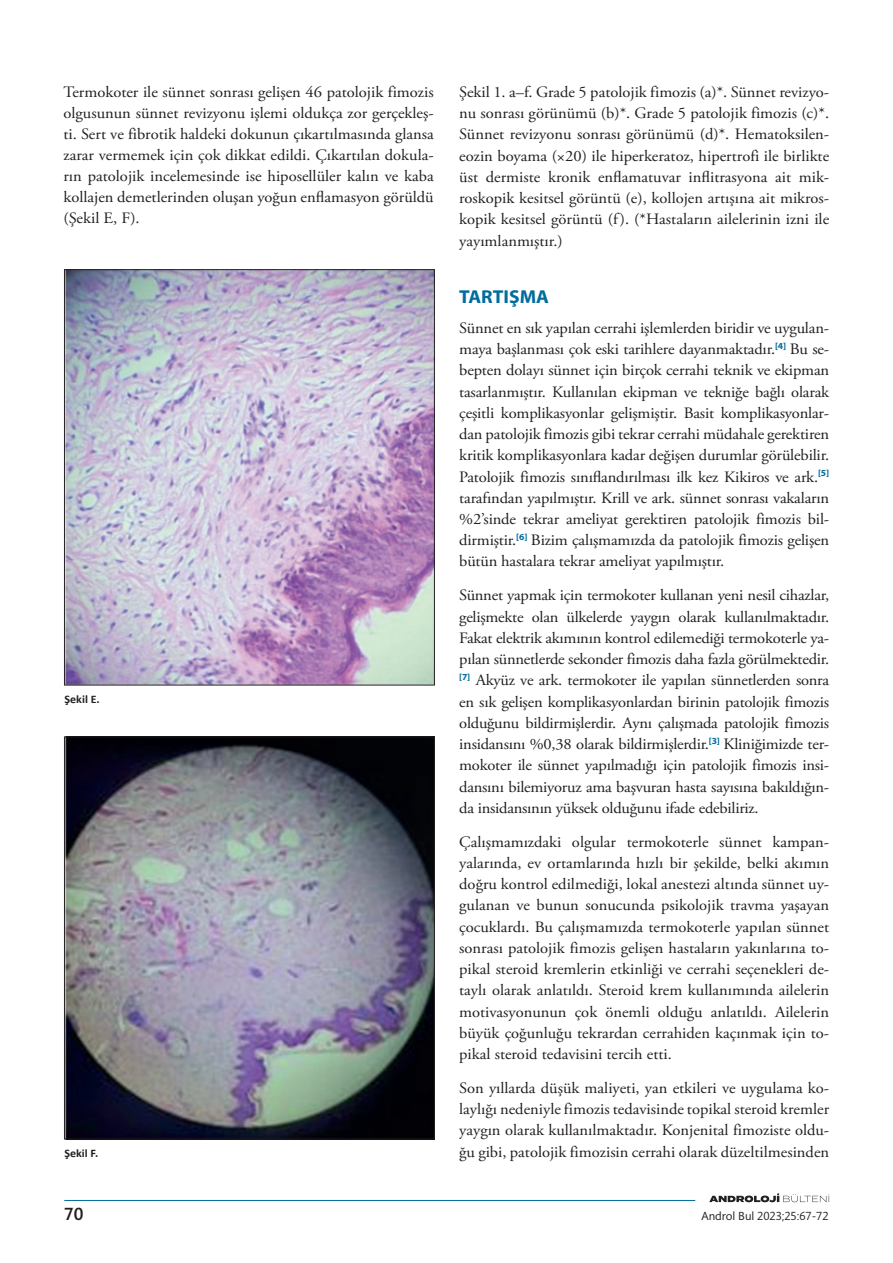
<style>
.page{position:relative;width:893px;height:1263px;background:#fff}
.page>*{position:absolute;margin:0;border:0;box-sizing:border-box;transform-origin:0 0}
.t1{font:700 18.75px "Myriad Pro";color:#006c9d;scale:1.04 1}
.t2{font:500 18px "Mundo Sans Std";color:#231f20}
.t3{font:15.9px/21.3px "Adobe Garamond Pro";color:#231f20;text-align:justify;scale:1.04 1}
.t4{font:12px "Mundo Sans Std";color:#231f20}
.t5{font:700 11.55px "Calibri";color:#231f20;scale:1.04 1}
</style>
<div class="page">
<hr style="left:64px;top:1200px;width:631px;height:1px;background:#006c9d">
<svg style="left:709px;top:1193px;width:120px;height:9px"></svg>
<img style="left:66px;top:271px;width:367px;height:412px">
<div style="left:64px;top:269px;width:371px;height:416px;border:1px solid #231f20"></div>
<img style="left:66px;top:739px;width:367px;height:398px">
<div style="left:64px;top:737px;width:371px;height:402px;border:1px solid #231f20"></div>
<p class="t3" style="left:63px;top:82px;width:358px">Termokoter ile sünnet sonrası gelişen 46 patolojik fimozis olgusunun sünnet revizyonu işlemi oldukça zor gerçekleş&shy;ti. Sert ve fibrotik haldeki dokunun çıkartılmasında glansa zarar vermemek için çok dikkat edildi. Çıkartılan dokula&shy;rın patolojik incelemesinde ise hiposellüler kalın ve kaba kollajen demetlerinden oluşan yoğun enflamasyon görüldü (Şekil E, F).</p>
<p class="t3" style="left:459px;top:82px;width:357px">Şekil 1. a–f. Grade 5 patolojik fimozis (a)*. Sünnet revizyo&shy;nu sonrası görünümü (b)*. Grade 5 patolojik fimozis (c)*.<br>Sünnet revizyonu sonrası görünümü (d)*. Hematoksilen&shy;eozin boyama (×20) ile hiperkeratoz, hipertrofi ile birlikte üst dermiste kronik enflamatuvar inflitrasyona ait mik&shy;roskopik kesitsel görüntü (e), kollojen artışına ait mikros&shy;kopik kesitsel görüntü (f). (*Hastaların ailelerinin izni ile yayımlanmıştır.)</p>
<p class="t5" style="left:65px;top:691px;width:35px">Şekil E.</p>
<p class="t5" style="left:64px;top:1145px;width:34px">Şekil F.</p>
<p class="t1" style="left:459px;top:285px;width:88px">TARTIŞMA</p>
<p class="t3" style="left:459px;top:318px;width:357px">Sünnet en sık yapılan cerrahi işlemlerden biridir ve uygulan&shy;maya başlanması çok eski tarihlere dayanmaktadır.<sup>[4]</sup> Bu se&shy;bepten dolayı sünnet için birçok cerrahi teknik ve ekipman tasarlanmıştır. Kullanılan ekipman ve tekniğe bağlı olarak çeşitli komplikasyonlar gelişmiştir. Basit komplikasyonlar&shy;dan patolojik fimozis gibi tekrar cerrahi müdahale gerektiren kritik komplikasyonlara kadar değişen durumlar görülebilir.<br>Patolojik fimozis sınıflandırılması ilk kez Kikiros ve ark.<sup>[5] </sup>tarafından yapılmıştır. Krill ve ark. sünnet sonrası vakaların %2’sinde tekrar ameliyat gerektiren patolojik fimozis bil&shy;dirmiştir.<sup>[6]</sup> Bizim çalışmamızda da patolojik fimozis gelişen bütün hastalara tekrar ameliyat yapılmıştır.</p>
<p class="t3" style="left:459px;top:585px;width:357px">Sünnet yapmak için termokoter kullanan yeni nesil cihazlar, gelişmekte olan ülkelerde yaygın olarak kullanılmaktadır.<br>Fakat elektrik akımının kontrol edilemediği termokoterle ya&shy;pılan sünnetlerde sekonder fimozis daha fazla görülmektedir. <sup>[7]</sup> Akyüz ve ark. termokoter ile yapılan sünnetlerden sonra en sık gelişen komplikasyonlardan birinin patolojik fimozis olduğunu bildirmişlerdir. Aynı çalışmada patolojik fimozis insidansını %0,38 olarak bildirmişlerdir.<sup>[3]</sup> Kliniğimizde ter&shy;mokoter ile sünnet yapılmadığı için patolojik fimozis insi&shy;dansını bilemiyoruz ama başvuran hasta sayısına bakıldığın&shy;da insidansının yüksek olduğunu ifade edebiliriz.</p>
<p class="t3" style="left:459px;top:832px;width:357px">Çalışmamızdaki olgular termokoterle sünnet kampan&shy;yalarında, ev ortamlarında hızlı bir şekilde, belki akımın doğru kontrol edilmediği, lokal anestezi altında sünnet uy&shy;gulanan ve bunun sonucunda psikolojik travma yaşayan çocuklardı. Bu çalışmamızda termokoterle yapılan sünnet sonrası patolojik fimozis gelişen hastaların yakınlarına to&shy;pikal steroid kremlerin etkinliği ve cerrahi seçenekleri de&shy;taylı olarak anlatıldı. Steroid krem kullanımında ailelerin motivasyonunun çok önemli olduğu anlatıldı. Ailelerin büyük çoğunluğu tekrardan cerrahiden kaçınmak için to&shy;pikal steroid tedavisini tercih etti.</p>
<p class="t3" style="left:459px;top:1078px;width:357px">Son yıllarda düşük maliyeti, yan etkileri ve uygulama ko&shy;laylığı nedeniyle fimozis tedavisinde topikal steroid kremler yaygın olarak kullanılmaktadır. Konjenital fimoziste oldu&shy;ğu gibi, patolojik fimozisin cerrahi olarak düzeltilmesinden</p>
<p class="t2" style="left:64px;top:1205px;width:21px">70</p>
<p class="t4" style="left:701px;top:1210px;width:129px">Androl Bul 2023;25:67-72</p>
</div>
